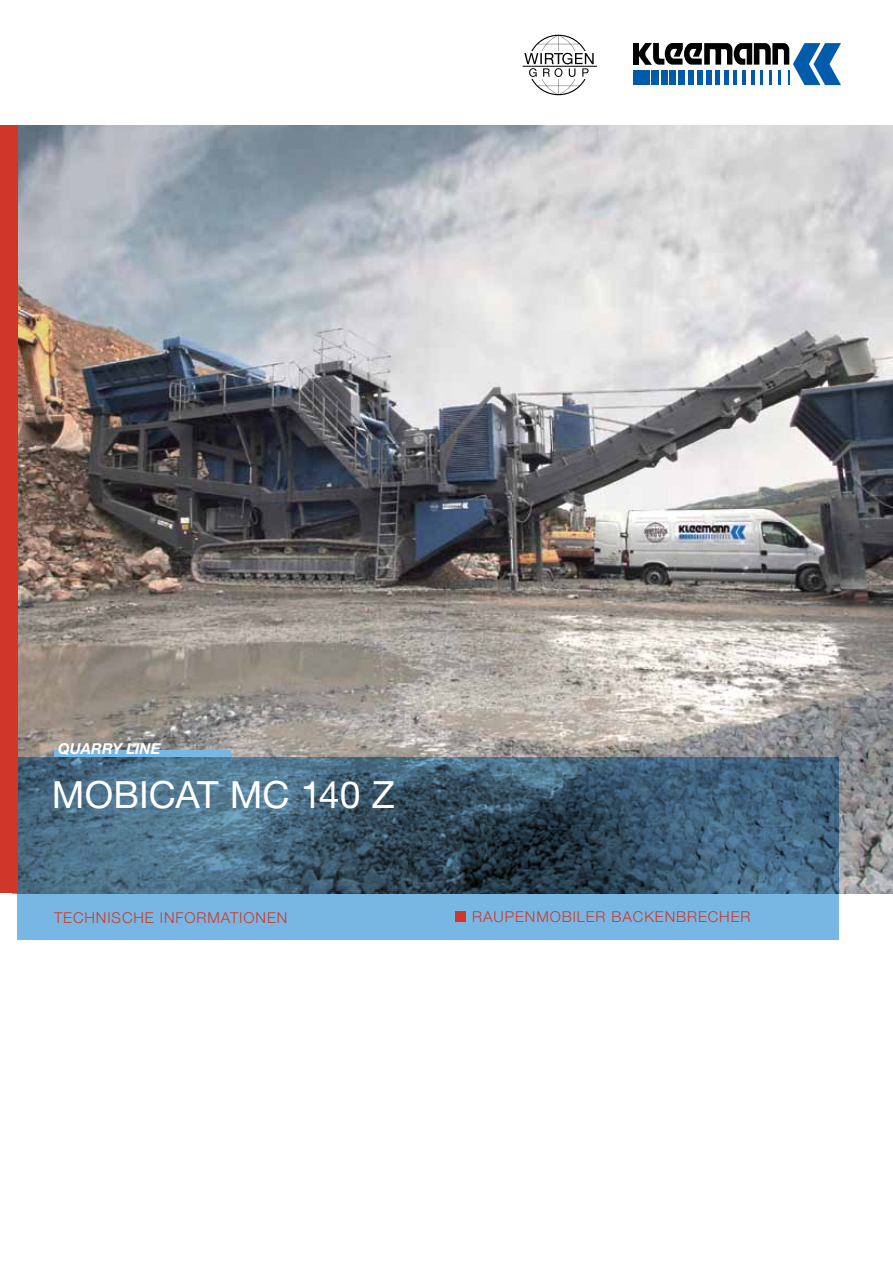
<style>
.page{position:relative;width:893px;height:1263px;background:#fff}
.page>*{position:absolute;margin:0;border:0;box-sizing:border-box;transform-origin:0 0}
.t1{font:37.5px "Helvetica Neue";color:#fff}
.t2{font:300 15px "Helvetica Neue";letter-spacing:.06em;color:#cf3828}
.t3{font:italic 700 15px "Helvetica Neue";color:#fff}
</style>
<div class="page">
<img style="left:17px;top:125px;width:876px;height:768px">
<svg style="left:17px;top:757px;width:822px;height:183px"></svg>
<div style="left:0;top:125px;width:17px;height:768px;background:#cf3828"></div>
<div style="left:455px;top:911px;width:11px;height:11px;background:#cf3828"></div>
<div style="left:633px;top:43px;width:6px;height:22px;background:#000"></div>
<div style="left:633px;top:71px;width:8px;height:14px;background:#005baa"></div>
<svg style="left:638px;top:43px;width:203px;height:42px"></svg>
<svg style="left:523px;top:35px;width:74px;height:60px"></svg>
<div style="left:54px;top:750px;width:176px;height:7px;background:#78b7e4"></div>
<p class="t3" style="left:58px;top:739px;width:104px">QUARRY LINE</p>
<h1 class="t1" style="left:52px;top:772px;width:344px">MOBICAT MC 140 Z</h1>
<p class="t2" style="left:54px;top:908px;width:235px">TECHNISCHE INFORMATIONEN</p>
<p class="t2" style="left:472px;top:907px;width:280px">RAUPENMOBILER BACKENBRECHER</p>
</div>
